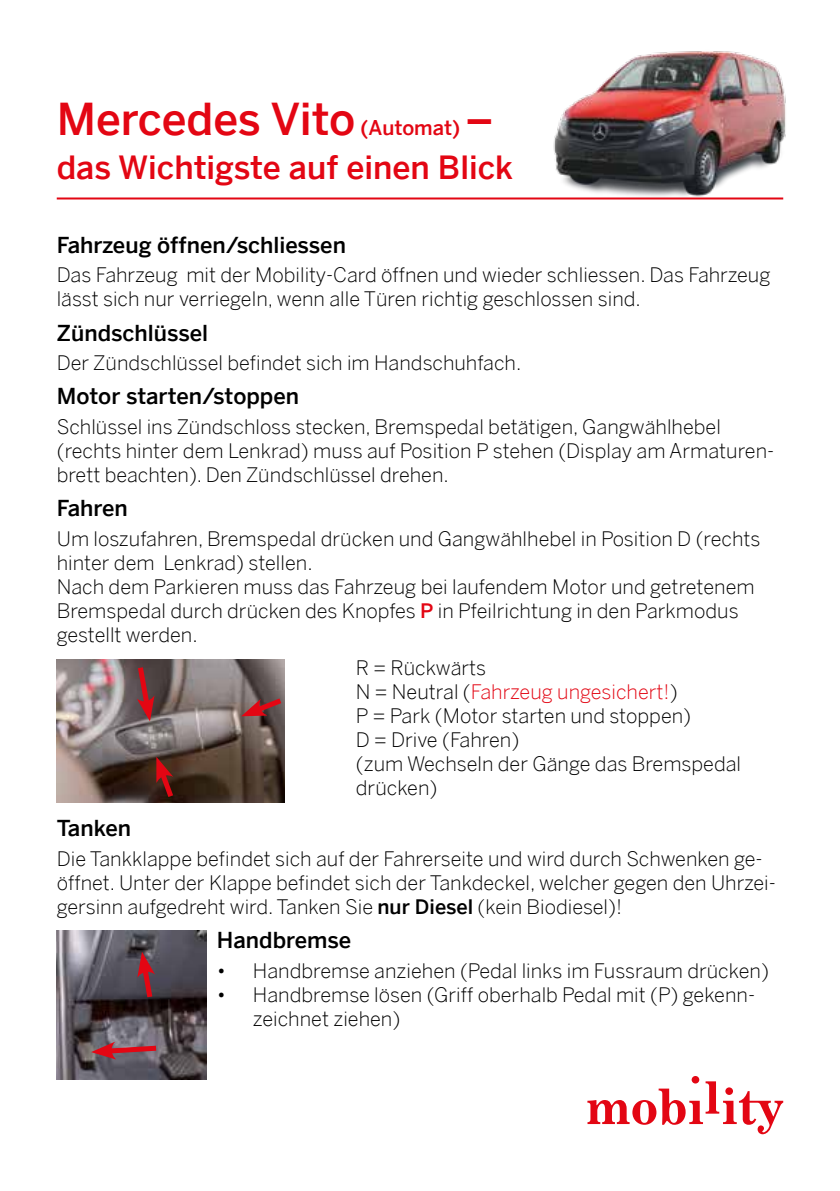
<style>
.page{position:relative;width:840px;height:1191px;background:#fff}
.page>*{position:absolute;margin:0;border:0;box-sizing:border-box;transform-origin:0 0}
.t1{font:500 44px "Benton Sans";letter-spacing:-.005em;color:#e30613}
.t2{font:500 32px "Benton Sans";color:#e30613}
.t3{font:500 22px "Benton Sans";color:#000}
.t4{font:300 20px/24px "Benton Sans";color:#000}
.s1{font-size:20px}
.s2{font-weight:500;color:#e30613}
.s3{color:#e30613}
.s4{font-weight:500}
</style>
<div class="page">
<hr style="left:57px;top:197px;width:725px;height:2px;background:#e30613">
<svg style="left:587px;top:1076px;width:195px;height:58px"></svg>
<img style="left:546px;top:51px;width:240px;height:149px">
<img style="left:57px;top:659px;width:227px;height:143px">
<svg style="left:241px;top:694px;width:44px;height:23px"></svg>
<svg style="left:134px;top:662px;width:20px;height:59px"></svg>
<svg style="left:155px;top:757px;width:22px;height:45px"></svg>
<img style="left:57px;top:931px;width:150px;height:148px">
<svg style="left:91px;top:1041px;width:70px;height:18px"></svg>
<svg style="left:137px;top:951px;width:18px;height:51px"></svg>
<h1 class="t1" style="left:57px;top:93px;width:438px">Mercedes Vito <span class="s1">(Automat)</span> –</h1>
<h2 class="t2" style="left:57px;top:149px;width:458px">das Wichtigste auf einen Blick</h2>
<p class="t3" style="left:57px;top:231px;width:290px">Fahrzeug öffnen/schliessen</p>
<p class="t4" style="left:57px;top:263px;width:714px">Das Fahrzeug mit der Mobility-Card öffnen und wieder schliessen. Das Fahrzeug lässt sich nur verriegeln, wenn alle Türen richtig geschlossen sind.</p>
<p class="t3" style="left:57px;top:319px;width:153px">Zündschlüssel</p>
<p class="t4" style="left:57px;top:351px;width:465px">Der Zündschlüssel befindet sich im Handschuhfach.</p>
<p class="t3" style="left:57px;top:383px;width:244px">Motor starten/stoppen</p>
<p class="t4" style="left:57px;top:415px;width:718px">Schlüssel ins Zündschloss stecken, Bremspedal betätigen, Gangwählhebel (rechts hinter dem Lenkrad) muss auf Position P stehen (Display am Armaturen&shy;brett beachten). Den Zündschlüssel drehen.</p>
<p class="t3" style="left:57px;top:495px;width:72px">Fahren</p>
<p class="t4" style="left:57px;top:526px;width:704px">Um loszufahren, Bremspedal drücken und Gangwählhebel in Position D (rechts hinter dem Lenkrad) stellen.<br>Nach dem Parkieren muss das Fahrzeug bei laufendem Motor und getretenem Bremspedal durch drücken des Knopfes <span class="s2">P</span> in Pfeilrichtung in den Parkmodus gestellt werden.</p>
<p class="t4" style="left:355px;top:655px;width:386px">R = Rückwärts<br>N = Neutral (<span class="s3">Fahrzeug ungesichert!</span>)<br>P = Park (Motor starten und stoppen)<br>D = Drive (Fahren)<br>(zum Wechseln der Gänge das Bremspedal drücken)</p>
<p class="t3" style="left:57px;top:815px;width:76px">Tanken</p>
<p class="t4" style="left:57px;top:846px;width:720px">Die Tankklappe befindet sich auf der Fahrerseite und wird durch Schwenken ge&shy;öffnet. Unter der Klappe befindet sich der Tankdeckel, welcher gegen den Uhrzei&shy;gersinn aufgedreht wird. Tanken Sie <span class="s4">nur Diesel</span> (kein Biodiesel)!</p>
<p class="t3" style="left:217px;top:927px;width:136px">Handbremse</p>
<p class="t4" style="left:217px;top:958px;width:553px">• Handbremse anziehen (Pedal links im Fussraum drücken)</p>
<p class="t4" style="left:253px;top:982px;width:503px;text-indent:-36px">• Handbremse lösen (Griff oberhalb Pedal mit (P) gekenn&shy;zeichnet ziehen)</p>
</div>
